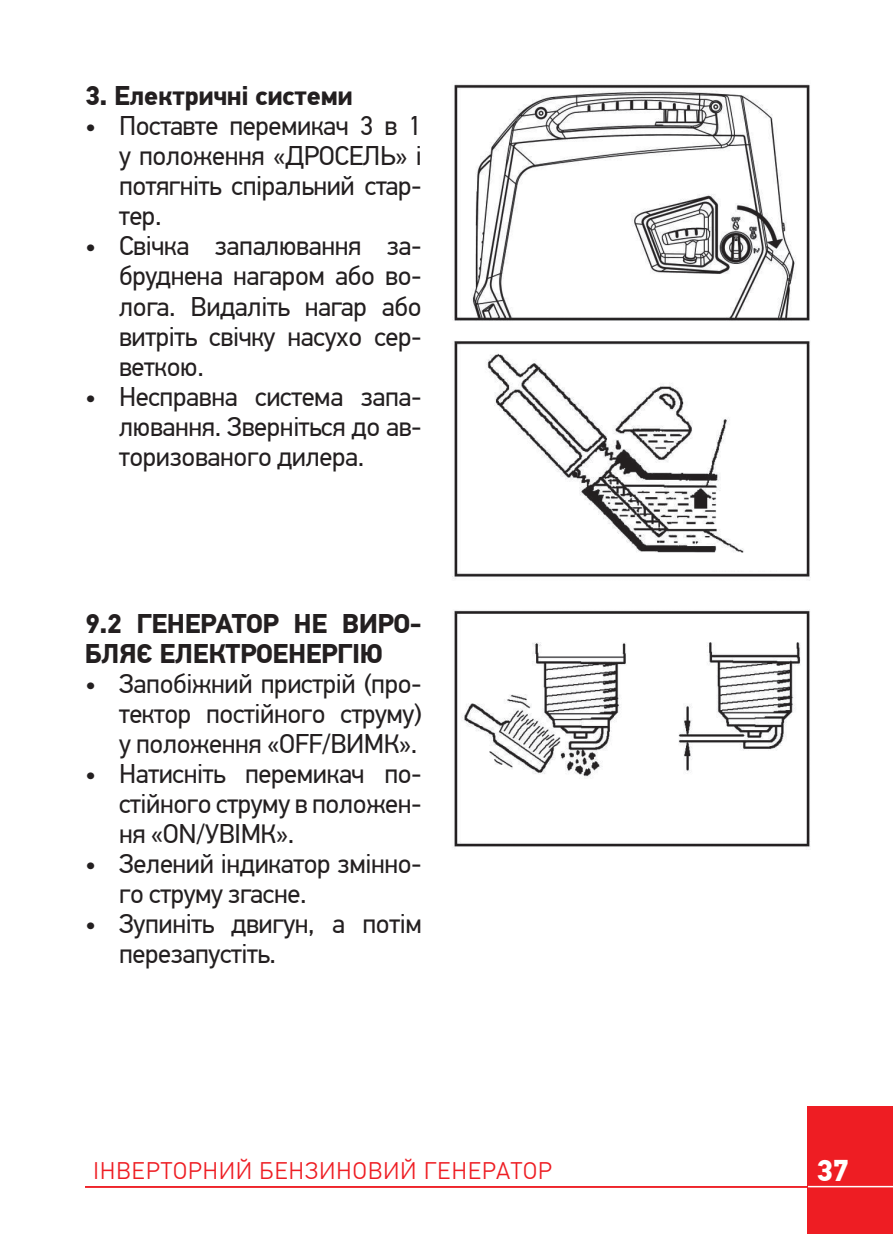
<style>
.page{position:relative;width:893px;height:1234px;background:#fff}
.page>*{position:absolute;margin:0;border:0;box-sizing:border-box;transform-origin:0 0}
.t1{font:700 30px "PF Din Text Pro";color:#fff}
.t2{font:27px/30px "PF Din Text Pro";letter-spacing:-.015em;color:#231f20;text-align:justify}
.t3{font:700 27px/30px "PF Din Text Pro";letter-spacing:-.015em;color:#231f20}
.t4{font:300 24px "PF Din Text Pro";letter-spacing:.05em;color:#ee1d23}
</style>
<div class="page">
<div style="left:808px;top:1106px;width:85px;height:127px;background:#ee1d23"></div>
<hr style="left:808px;top:1185px;width:85px;height:1px;background:#fff">
<hr style="left:85px;top:1185px;width:723px;height:2px;background:#ee1d23">
<img style="left:452px;top:84px;width:359px;height:765px">
<p class="t3" style="left:85px;top:82px;width:269px">3. Електричні системи</p>
<p class="t2" style="left:119px;top:111px;width:304px;text-indent:-34px">• Поставте перемикач 3 в 1 у положення «ДРОСЕЛЬ» і потягніть спіральний стар&shy;тер.</p>
<p class="t2" style="left:119px;top:231px;width:304px;text-indent:-34px">• Свічка запалювання за&shy;бруднена нагаром або во&shy;лога. Видаліть нагар або витріть свічку насухо сер&shy;веткою.</p>
<p class="t2" style="left:119px;top:381px;width:304px;text-indent:-34px">• Несправна система запа&shy;лювання. Зверніться до ав&shy;торизованого дилера.</p>
<p class="t3" style="left:85px;top:609px;width:338px">9.2 ГЕНЕРАТОР НЕ ВИРО-<br>БЛЯЄ ЕЛЕКТРОЕНЕРГІЮ</p>
<p class="t2" style="left:119px;top:668px;width:304px;text-indent:-34px">• Запобіжний пристрій (про&shy;тектор постійного струму) у положення «OFF/ВИМК».</p>
<p class="t2" style="left:119px;top:758px;width:304px;text-indent:-34px">• Натисніть перемикач по&shy;стійного струму в положен&shy;ня «ON/УВІМК».</p>
<p class="t2" style="left:119px;top:848px;width:304px;text-indent:-34px">• Зелений індикатор змінно&shy;го струму згасне.</p>
<p class="t2" style="left:119px;top:908px;width:304px;text-indent:-34px">• Зупиніть двигун, а потім перезапустіть.</p>
<p class="t4" style="left:94px;top:1156px;width:460px">ІНВЕРТОРНИЙ БЕНЗИНОВИЙ ГЕНЕРАТОР</p>
<p class="t1" style="left:816px;top:1152px;width:34px">37</p>
</div>
